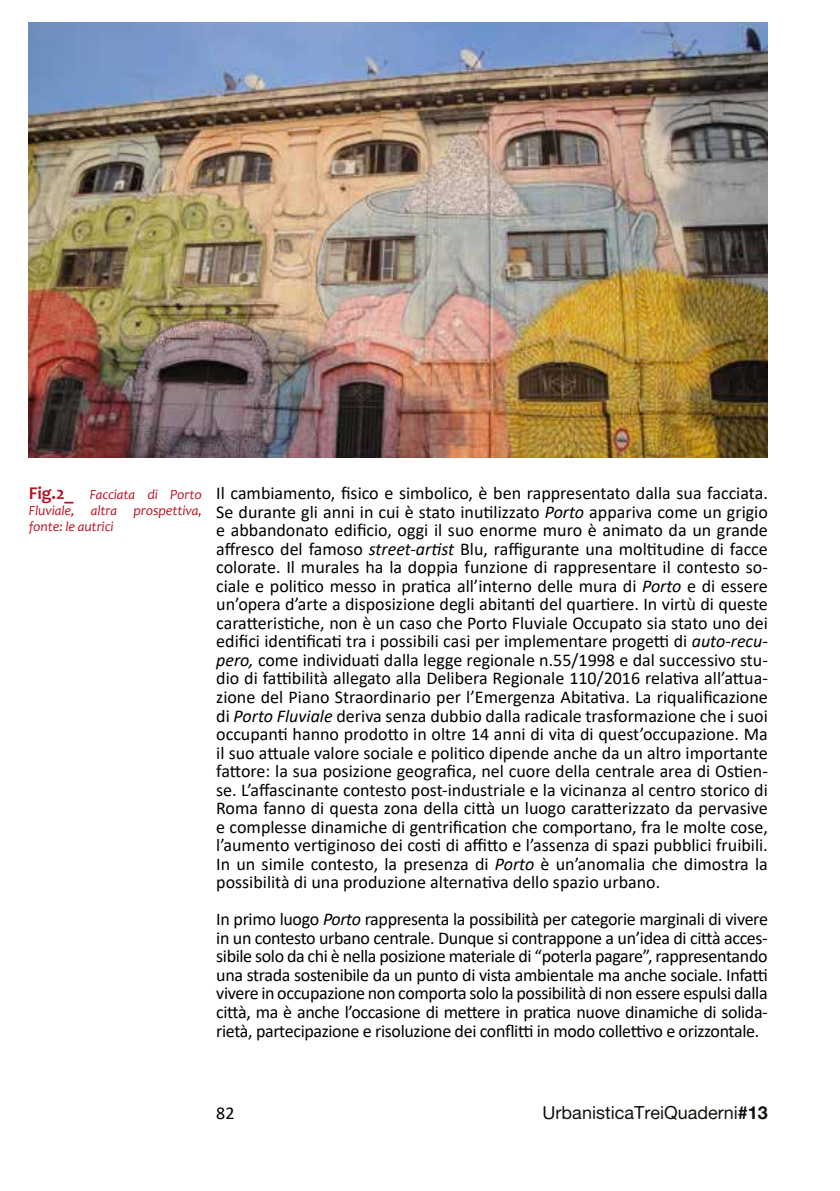
<style>
.page{position:relative;width:840px;height:1191px;background:#fff}
.page>*{position:absolute;margin:0;border:0;box-sizing:border-box;transform-origin:0 0}
.t1{font:18px/18.6px "Calibri";letter-spacing:-.015em;color:#000;text-align:justify}
.t2{font:18px "Alte Haas Grotesk";color:#12110c}
.t3{font:italic 14px/16px "Candara";letter-spacing:-.01em;color:#b71424;text-align:justify}
.s1{font-weight:700;font-style:normal;font-size:18px}
.s2{font-style:italic}
.s3{font-family:"Alte Haas Grotesk Bold"}
</style>
<div class="page">
<img style="left:29px;top:22px;width:738px;height:435px">
<p class="t3" style="left:29px;top:487px;width:174px"><span class="s1">Fig.2_</span> Facciata di Porto Fluviale, altra prospettiva, fonte: le autrici</p>
<p class="t1" style="left:216px;top:485px;width:553px">Il cambiamento, fisico e simbolico, è ben rappresentato dalla sua facciata.<br>Se durante gli anni in cui è stato inutilizzato <span class="s2">Porto</span> appariva come un grigio e abbandonato edificio, oggi il suo enorme muro è animato da un grande affresco del famoso <span class="s2">street-artist</span> Blu, raffigurante una moltitudine di facce colorate. Il murales ha la doppia funzione di rappresentare il contesto so&shy;ciale e politico messo in pratica all’interno delle mura di <span class="s2">Porto</span> e di essere un’opera d’arte a disposizione degli abitanti del quartiere. In virtù di queste caratteristiche, non è un caso che Porto Fluviale Occupato sia stato uno dei edifici identificati tra i possibili casi per implementare progetti di <span class="s2">auto-recu&shy;pero,</span> come individuati dalla legge regionale n.55/1998 e dal successivo stu&shy;dio di fattibilità allegato alla Delibera Regionale 110/2016 relativa all’attua&shy;zione del Piano Straordinario per l’Emergenza Abitativa. La riqualificazione di <span class="s2">Porto Fluviale</span> deriva senza dubbio dalla radicale trasformazione che i suoi occupanti hanno prodotto in oltre 14 anni di vita di quest’occupazione. Ma il suo attuale valore sociale e politico dipende anche da un altro importante fattore: la sua posizione geografica, nel cuore della centrale area di Ostien&shy;se. L’affascinante contesto post-industriale e la vicinanza al centro storico di Roma fanno di questa zona della città un luogo caratterizzato da pervasive e complesse dinamiche di gentrification che comportano, fra le molte cose, l’aumento vertiginoso dei costi di affitto e l’assenza di spazi pubblici fruibili.<br>In un simile contesto, la presenza di <span class="s2">Porto</span> è un’anomalia che dimostra la possibilità di una produzione alternativa dello spazio urbano.</p>
<p class="t1" style="left:216px;top:911px;width:553px">In primo luogo <span class="s2">Porto</span> rappresenta la possibilità per categorie marginali di vivere in un contesto urbano centrale. Dunque si contrappone a un’idea di città acces&shy;sibile solo da chi è nella posizione materiale di “poterla pagare”, rappresentando una strada sostenibile da un punto di vista ambientale ma anche sociale. Infatti vivere in occupazione non comporta solo la possibilità di non essere espulsi dalla città, ma è anche l’occasione di mettere in pratica nuove dinamiche di solida&shy;rietà, partecipazione e risoluzione dei conflitti in modo collettivo e orizzontale.</p>
<p class="t1" style="left:216px;top:1105px;width:20px">82</p>
<p class="t2" style="left:542px;top:1101px;width:227px">UrbanisticaTreiQuaderni<span class="s3">#13</span></p>
</div>
